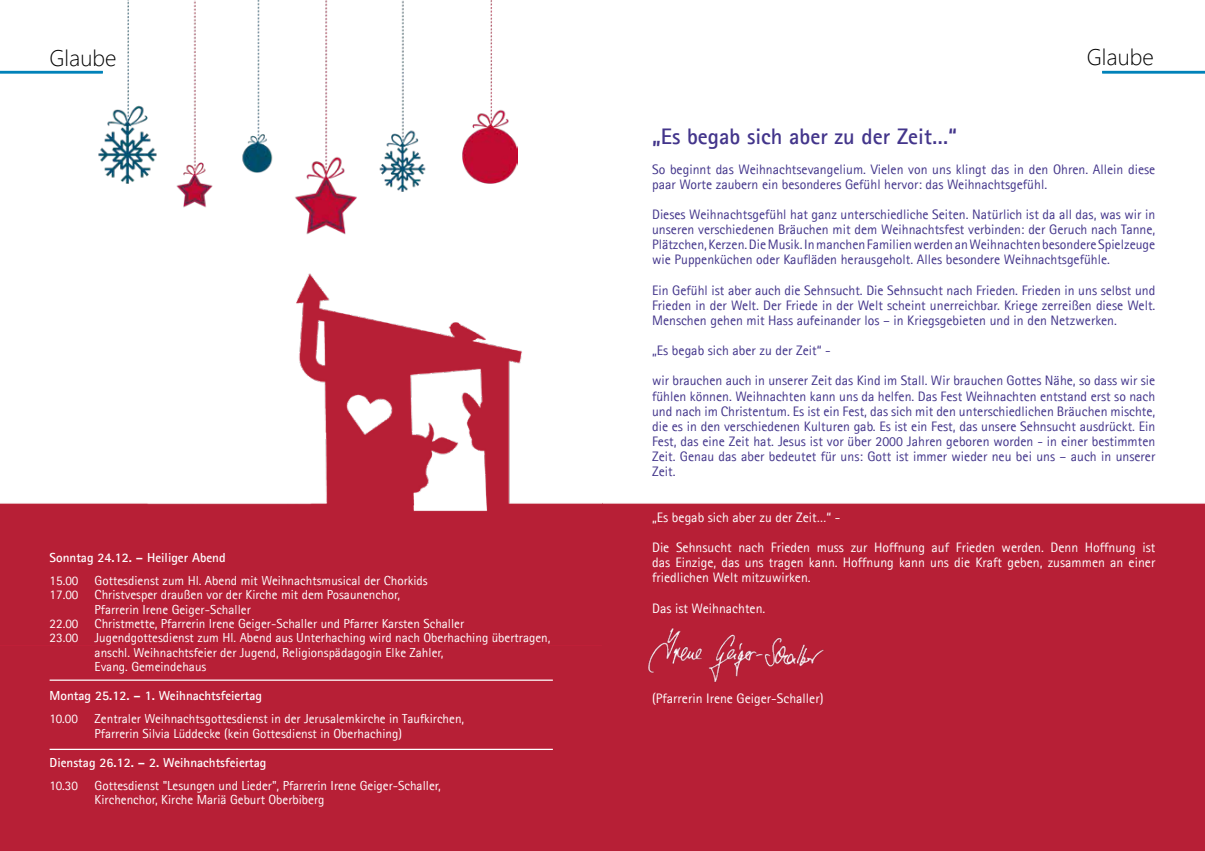
<style>
.page{position:relative;width:1205px;height:851px;background:#fff}
.page>*{position:absolute;margin:0;border:0;box-sizing:border-box;transform-origin:0 0}
.t1{font:700 22.5px "Agfa Rotis Sans Serif";color:#43358b}
.t2{font:300 22.5px "Segoe UI";color:#000}
.t3{font:13.75px/15.1px "Agfa Rotis Sans Serif";color:#43358b;text-align:justify}
.t4{font:13.75px/15.1px "Agfa Rotis Sans Serif";color:#fff;text-align:justify}
.t5{font:13.12px/14.4px "Agfa Rotis Sans Serif";color:#fff}
.t6{font:700 13.12px "Agfa Rotis Sans Serif";color:#fff}
</style>
<div class="page">
<div style="left:0;top:639px;width:602px;height:211px;background:#b71f36"></div>
<img style="left:0;top:273px;width:1205px;height:366px">
<hr style="left:0;top:71px;width:103px;height:2px;background:#0082b9">
<img style="left:85px;top:0;width:433px;height:235px">
<hr style="left:50px;top:679px;width:503px;height:1px;background:#fff">
<hr style="left:50px;top:748px;width:503px;height:1px;background:#fff">
<div style="left:602px;top:639px;width:603px;height:211px;background:#b71f36"></div>
<hr style="left:1102px;top:71px;width:103px;height:2px;background:#0082b9">
<img style="left:646px;top:626px;width:179px;height:56px">
<h1 class="t2" style="left:50px;top:37px;width:68px">Glaube</h1>
<p class="t6" style="left:50px;top:548px;width:177px">Sonntag 24.12. – Heiliger Abend</p>
<p class="t5" style="left:50px;top:573px;width:380px">15.00 Gottesdienst zum Hl. Abend mit Weihnachtsmusical der Chorkids</p>
<p class="t5" style="left:50px;top:587px;width:352px">17.00 Christvesper draußen vor der Kirche mit dem Posaunenchor,</p>
<p class="t5" style="left:95px;top:602px;width:158px">Pfarrerin Irene Geiger-Schaller</p>
<p class="t5" style="left:50px;top:616px;width:416px">22.00 Christmette, Pfarrerin Irene Geiger-Schaller und Pfarrer Karsten Schaller</p>
<p class="t5" style="left:50px;top:630px;width:502px">23.00 Jugendgottesdienst zum Hl. Abend aus Unterhaching wird nach Oberhaching übertragen,</p>
<p class="t5" style="left:95px;top:645px;width:350px">anschl. Weihnachtsfeier der Jugend, Religionspädagogin Elke Zahler,</p>
<p class="t5" style="left:95px;top:659px;width:113px">Evang. Gemeindehaus</p>
<p class="t6" style="left:50px;top:687px;width:214px">Montag 25.12. – 1. Weihnachtsfeiertag</p>
<p class="t5" style="left:50px;top:711px;width:30px">10.00</p>
<p class="t5" style="left:95px;top:711px;width:371px">Zentraler Weihnachtsgottesdienst in der Jerusalemkirche in Taufkirchen,<br>Pfarrerin Silvia Lüddecke (kein Gottesdienst in Oberhaching)</p>
<p class="t6" style="left:50px;top:753px;width:218px">Dienstag 26.12. – 2. Weihnachtsfeiertag</p>
<p class="t5" style="left:50px;top:778px;width:30px">10.30</p>
<p class="t5" style="left:95px;top:778px;width:348px">Gottesdienst "Lesungen und Lieder", Pfarrerin Irene Geiger-Schaller,<br>Kirchenchor, Kirche Mariä Geburt Oberbiberg</p>
<h1 class="t2" style="left:1087px;top:36px;width:68px">Glaube</h1>
<h1 class="t1" style="left:652px;top:122px;width:306px">„Es begab sich aber zu der Zeit…“</h1>
<p class="t3" style="left:652px;top:161px;width:505px">So beginnt das Weihnachtsevangelium. Vielen von uns klingt das in den Ohren. Allein diese paar Worte zaubern ein besonderes Gefühl hervor: das Weihnachtsgefühl.</p>
<p class="t3" style="left:652px;top:207px;width:505px">Dieses Weihnachtsgefühl hat ganz unterschiedliche Seiten. Natürlich ist da all das, was wir in unseren verschiedenen Bräuchen mit dem Weihnachtsfest verbinden: der Geruch nach Tanne, Plätzchen, Kerzen. Die Musik. In manchen Familien werden an Weihnachten besondere Spielzeuge wie Puppenküchen oder Kaufläden herausgeholt. Alles besondere Weihnachtsgefühle.</p>
<p class="t3" style="left:652px;top:282px;width:505px">Ein Gefühl ist aber auch die Sehnsucht. Die Sehnsucht nach Frieden. Frieden in uns selbst und Frieden in der Welt. Der Friede in der Welt scheint unerreichbar. Kriege zerreißen diese Welt.<br>Menschen gehen mit Hass aufeinander los – in Kriegsgebieten und in den Netzwerken.</p>
<p class="t3" style="left:652px;top:343px;width:180px">„Es begab sich aber zu der Zeit“ -</p>
<p class="t3" style="left:652px;top:373px;width:505px">wir brauchen auch in unserer Zeit das Kind im Stall. Wir brauchen Gottes Nähe, so dass wir sie fühlen können. Weihnachten kann uns da helfen. Das Fest Weihnachten entstand erst so nach und nach im Christentum. Es ist ein Fest, das sich mit den unterschiedlichen Bräuchen mischte, die es in den verschiedenen Kulturen gab. Es ist ein Fest, das unsere Sehnsucht ausdrückt. Ein Fest, das eine Zeit hat. Jesus ist vor über 2000 Jahren geboren worden - in einer bestimmten Zeit. Genau das aber bedeutet für uns: Gott ist immer wieder neu bei uns – auch in unserer Zeit.</p>
<p class="t4" style="left:652px;top:509px;width:190px">„Es begab sich aber zu der Zeit…“ -</p>
<p class="t4" style="left:652px;top:539px;width:505px">Die Sehnsucht nach Frieden muss zur Hoffnung auf Frieden werden. Denn Hoffnung ist das Einzige, das uns tragen kann. Hoffnung kann uns die Kraft geben, zusammen an einer friedlichen Welt mitzuwirken.</p>
<p class="t4" style="left:652px;top:600px;width:115px">Das ist Weihnachten.</p>
<p class="t4" style="left:652px;top:691px;width:173px">(Pfarrerin Irene Geiger-Schaller)</p>
</div>
